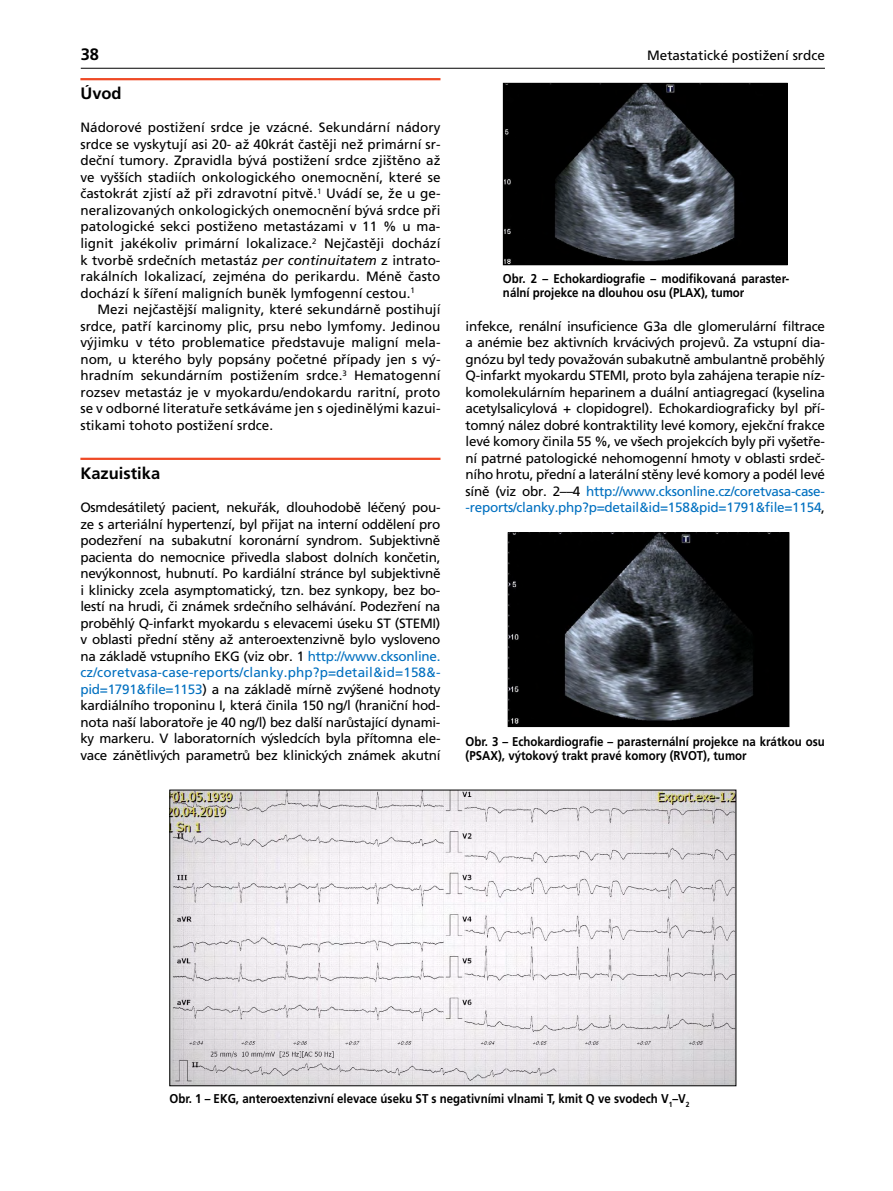
<style>
.page{position:relative;width:893px;height:1191px;background:#fff}
.page>*{position:absolute;margin:0;border:0;box-sizing:border-box;transform-origin:0 0}
.t1{font:700 16.5px "Frutiger CE";color:#000}
.t2{font:13.5px/16.5px "Frutiger CE";color:#000;text-align:justify}
.t3{font:700 12.75px/14.2px "Frutiger CE";color:#000;scale:.9 1}
.s1{font-style:italic}
.s2{color:#0070c0}
</style>
<div class="page">
<hr style="left:81px;top:68px;width:744px;height:1px;background:#000">
<hr style="left:80px;top:78px;width:360px;height:2px;background:#ef4925">
<hr style="left:80px;top:458px;width:360px;height:2px;background:#ef4925">
<img style="left:171px;top:791px;width:563px;height:293px">
<img style="left:505px;top:85px;width:281px;height:178px">
<div style="left:503px;top:83px;width:285px;height:182px;border:1px solid #000"></div>
<img style="left:510px;top:534px;width:277px;height:191px">
<div style="left:508px;top:532px;width:281px;height:195px;border:1px solid #000"></div>
<p class="t1" style="left:81px;top:44px;width:20px">38</p>
<p class="t2" style="left:647px;top:47px;width:179px">Metastatické postižení srdce</p>
<p class="t1" style="left:80px;top:84px;width:43px">Úvod</p>
<p class="t2" style="left:80px;top:119px;width:362px">Nádorové postižení srdce je vzácné. Sekundární nádory srdce se vyskytují asi 20- až 40krát častěji než primární sr&shy;deční tumory. Zpravidla bývá postižení srdce zjištěno až ve vyšších stadiích onkologického onemocnění, které se častokrát zjistí až při zdravotní pitvě.<sup>1</sup> Uvádí se, že u ge&shy;neralizovaných onkologických onemocnění bývá srdce při patologické sekci postiženo metastázami v 11 % u ma&shy;lignit jakékoliv primární lokalizace.<sup>2</sup> Nejčastěji dochází k tvorbě srdečních metastáz <span class="s1">per continuitatem</span> z intrato&shy;rakálních lokalizací, zejména do perikardu. Méně často dochází k šíření maligních buněk lymfogenní cestou.<sup>1</sup></p>
<p class="t2" style="left:80px;top:301px;width:362px;text-indent:17px">Mezi nejčastější malignity, které sekundárně postihují srdce, patří karcinomy plic, prsu nebo lymfomy. Jedinou výjimku v této problematice představuje maligní mela&shy;nom, u kterého byly popsány početné případy jen s vý&shy;hradním sekundárním postižením srdce.<sup>3</sup> Hematogenní rozsev metastáz je v myokardu/endokardu raritní, proto se v odborné literatuře setkáváme jen s ojedinělými kazui&shy;stikami tohoto postižení srdce.</p>
<p class="t1" style="left:80px;top:464px;width:81px">Kazuistika</p>
<p class="t2" style="left:80px;top:499px;width:362px">Osmdesátiletý pacient, nekuřák, dlouhodobě léčený pou&shy;ze s arteriální hypertenzí, byl přijat na interní oddělení pro podezření na subakutní koronární syndrom. Subjektivně pacienta do nemocnice přivedla slabost dolních končetin, nevýkonnost, hubnutí. Po kardiální stránce byl subjektivně i klinicky zcela asymptomatický, tzn. bez synkopy, bez bo&shy;lestí na hrudi, či známek srdečního selhávání. Podezření na proběhlý Q-infarkt myokardu s elevacemi úseku ST (STEMI) v oblasti přední stěny až anteroextenzivně bylo vysloveno na základě vstupního EKG (viz obr. 1 <span class="s2">http://www.cksonline. cz/coretvasa-case-reports/clanky.php?p=detail&amp;id=158&amp;- pid=1791&amp;file=1153</span>) a na základě mírně zvýšené hodnoty kardiálního troponinu I, která činila 150 ng/l (hraniční hod&shy;nota naší laboratoře je 40 ng/l) bez další narůstající dynami&shy;ky markeru. V laboratorních výsledcích byla přítomna ele&shy;vace zánětlivých parametrů bez klinických známek akutní</p>
<p class="t3" style="left:503px;top:271px;width:320px">Obr. 2 – Echokardiografie – modifikovaná paraster&shy;nální projekce na dlouhou osu (PLAX), tumor</p>
<p class="t2" style="left:466px;top:317px;width:361px">infekce, renální insuficience G3a dle glomerulární filtrace a anémie bez aktivních krvácivých projevů. Za vstupní dia&shy;gnózu byl tedy považován subakutně ambulantně proběhlý Q-infarkt myokardu STEMI, proto byla zahájena terapie níz&shy;komolekulárním heparinem a duální antiagregací (kyselina acetylsalicylová + clopidogrel). Echokardiograficky byl pří&shy;tomný nález dobré kontraktility levé komory, ejekční frakce levé komory činila 55 %, ve všech projekcích byly při vyšetře&shy;ní patrné patologické nehomogenní hmoty v oblasti srdeč&shy;ního hrotu, přední a laterální stěny levé komory a podél levé síně (viz obr. 2––4 <span class="s2">http://www.cksonline.cz/coretvasa-case--reports/clanky.php?p=detail&amp;id=158&amp;pid=1791&amp;file=1154</span>,</p>
<p class="t3" style="left:466px;top:734px;width:401px">Obr. 3 – Echokardiografie – parasternální projekce na krátkou osu (PSAX), výtokový trakt pravé komory (RVOT), tumor</p>
<p class="t3" style="left:169px;top:1091px;width:579px">Obr. 1 – EKG, anteroextenzivní elevace úseku ST s negativními vlnami T, kmit Q ve svodech V<sub>1</sub>–V<sub>2</sub></p>
</div>
